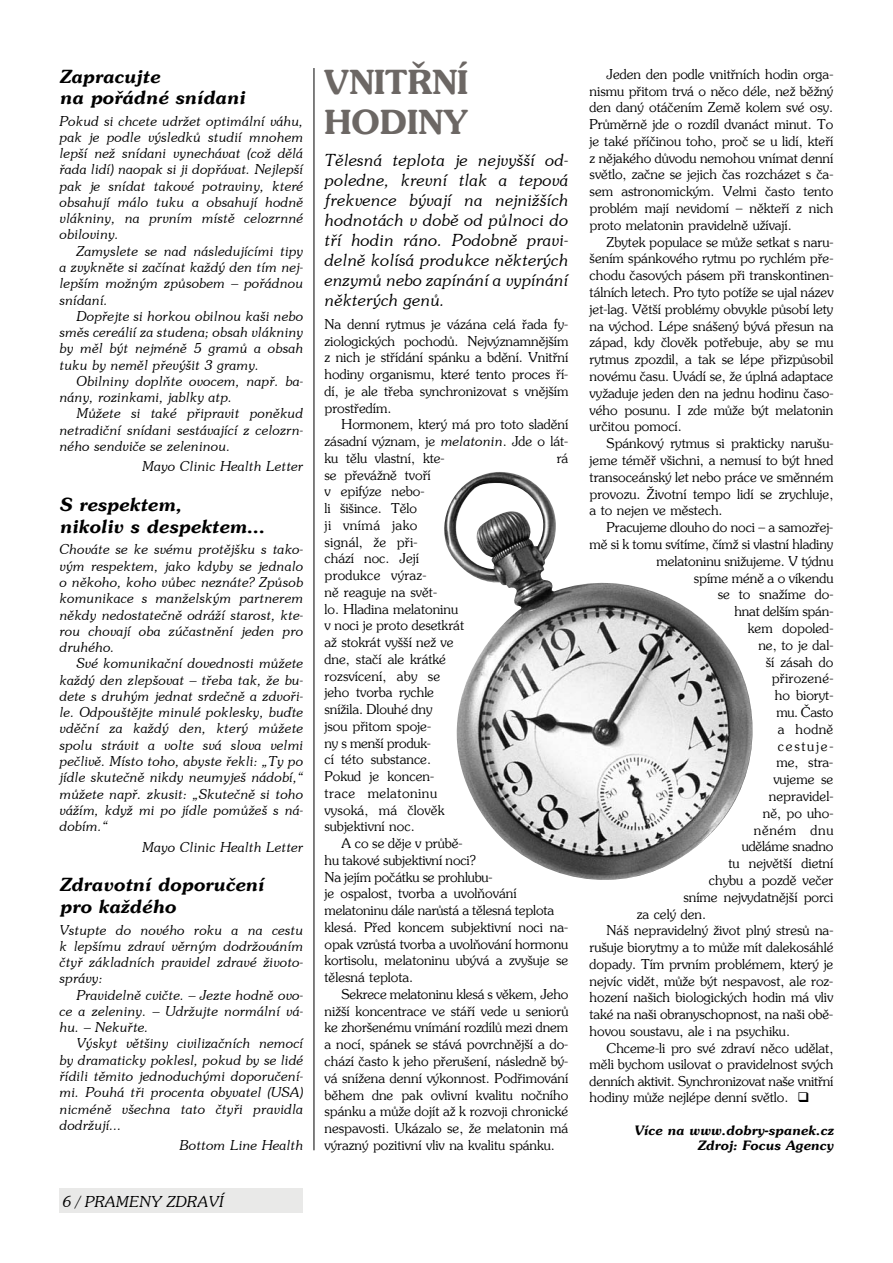
<style>
.page{position:relative;width:893px;height:1263px;background:#fff}
.page>*{position:absolute;margin:0;border:0;box-sizing:border-box;transform-origin:0 0}
.t1{font:700 33px/39.8px "Southern";color:#6c6764}
.t2{font:italic 700 18px/21.8px "Southern";color:#000}
.t3{font:italic 16.5px/20px "Southern";color:#000;text-align:justify}
.t4{font:italic 15px "Southern";color:#000}
.t5{font:13.5px/16.8px "Southern";color:#000;text-align:justify}
.t6{font:italic 13.5px/16.2px "Southern";color:#000;text-align:justify}
.t7{font:13.5px "Southern";letter-spacing:.02em;color:#000}
.t8{font:13.5px "Southern";letter-spacing:.13em;color:#000}
.t9{font:13.5px "Southern";letter-spacing:.045em;color:#000}
.t10{font:italic 700 12.9px/15.6px "Southern";color:#000;text-align:right}
.s1{font-style:italic}
</style>
<div class="page">
<div style="left:60px;top:1188px;width:243px;height:25px;background:#e9e9e8"></div>
<hr style="left:314px;top:68px;width:1px;height:1082px;background:#000">
<img style="left:444px;top:472px;width:309px;height:408px">
<h2 class="t2" style="left:60px;top:65px;width:187px">Zapracujte<br>na pořádné snídani</h2>
<p class="t6" style="left:60px;top:112px;width:246px">Pokud si chcete udržet optimální váhu, pak je podle výsledků studií mnohem lepší než snídani vynechávat (což dělá řada lidí) naopak si ji dopřávat. Nejlepší pak je snídat takové potraviny, které obsahují málo tuku a obsahují hodně vlákniny, na prvním místě celozrnné obiloviny.</p>
<p class="t6" style="left:60px;top:243px;width:245px;text-indent:17px">Zamyslete se nad následujícími tipy a zvykněte si začínat každý den tím nej&shy;lepším možným způsobem – pořádnou snídaní.</p>
<p class="t6" style="left:60px;top:308px;width:245px;text-indent:17px">Dopřejte si horkou obilnou kaši nebo směs cereálií za studena; obsah vlákniny by měl být nejméně 5 gramů a obsah tuku by neměl převýšit 3 gramy.</p>
<p class="t6" style="left:60px;top:373px;width:245px;text-indent:17px">Obilniny doplňte ovocem, např. ba&shy;nány, rozinkami, jablky atp.</p>
<p class="t6" style="left:60px;top:405px;width:245px;text-indent:17px">Můžete si také připravit poněkud netradiční snídani sestávající z celozrn&shy;ného sendviče se zeleninou.</p>
<p class="t6" style="left:142px;top:458px;width:163px">Mayo Clinic Health Letter</p>
<h2 class="t2" style="left:60px;top:494px;width:207px">S respektem,<br>nikoliv s despektem…</h2>
<p class="t6" style="left:60px;top:541px;width:245px">Chováte se ke svému protějšku s tako&shy;vým respektem, jako kdyby se jednalo o někoho, koho vůbec neznáte? Způsob komunikace s manželským partnerem někdy nedostatečně odráží starost, kte&shy;rou chovají oba zúčastnění jeden pro druhého.</p>
<p class="t6" style="left:60px;top:655px;width:245px;text-indent:17px">Své komunikační dovednosti můžete každý den zlepšovat – třeba tak, že bu&shy;dete s druhým jednat srdečně a zdvoři&shy;le. Odpouštějte minulé poklesky, buďte vděční za každý den, který můžete spolu strávit a volte svá slova velmi pečlivě. Místo toho, abyste řekli: „Ty po jídle skutečně nikdy neumyješ nádobí,“ můžete např. zkusit: „Skutečně si toho vážím, když mi po jídle pomůžeš s ná&shy;dobím.“</p>
<p class="t6" style="left:142px;top:838px;width:163px">Mayo Clinic Health Letter</p>
<h2 class="t2" style="left:60px;top:874px;width:206px">Zdravotní doporučení pro každého</h2>
<p class="t6" style="left:60px;top:921px;width:245px">Vstupte do nového roku a na cestu k lepšímu zdraví věrným dodržováním čtyř základních pravidel zdravé životo&shy;správy:</p>
<p class="t6" style="left:60px;top:986px;width:245px;text-indent:17px">Pravidelně cvičte. – Jezte hodně ovo&shy;ce a zeleniny. – Udržujte normální vá&shy;hu. – Nekuřte.</p>
<p class="t6" style="left:60px;top:1035px;width:246px;text-indent:17px">Výskyt většiny civilizačních nemocí by dramaticky poklesl, pokud by se lidé řídili těmito jednoduchými doporučení&shy;mi. Pouhá tři procenta obyvatel (USA) nicméně všechna tato čtyři pravidla dodržují...</p>
<p class="t6" style="left:180px;top:1137px;width:125px">Bottom Line Health</p>
<p class="t4" style="left:63px;top:1192px;width:162px">6 / pra meny zdraví</p>
<h1 class="t1" style="left:325px;top:61px;width:145px">VNITŘNÍ<br>HODINY</h1>
<p class="t3" style="left:325px;top:150px;width:246px">Tělesná teplota je nejvyšší od&shy;poledne, krevní tlak a tepová frekvence bývají na nejnižších hodnotách v době od půlnoci do tří hodin ráno. Podobně pravi&shy;delně kolísá produkce některých enzymů nebo zapínání a vypínání některých genů.</p>
<p class="t5" style="left:325px;top:315px;width:245px">Na denní rytmus je vázána celá řada fy&shy;ziologických pochodů. Nejvýznamnějším z nich je střídání spánku a bdění. Vnitřní hodiny organismu, které tento proces ří&shy;dí, je ale třeba synchronizovat s vnějším prostředím.</p>
<p class="t5" style="left:325px;top:416px;width:245px;text-indent:17px">Hormonem, který má pro toto sladění zásadní význam, je <span class="s1">melatonin</span>. Jde o lát&shy;ku tělu vlastní, kte-</p>
<p class="t5" style="left:557px;top:449px;width:13px">rá</p>
<p class="t5" style="left:325px;top:466px;width:141px;text-align:left">se převážně tvoří<br>v epifýze nebo-<br>li šišince. Tělo<br>ji vnímá jako<br>signál, že při-<br>chází noc. Její produkce výraz-<br>ně reaguje na svět-<br>lo. Hladina melatoninu v noci je proto desetkrát až stokrát vyšší než ve dne, stačí ale krátké rozsvícení, aby se jeho tvorba rychle snížila. Dlouhé dny<br>jsou přitom spoje-<br>ny s menší produk-<br>cí této substance.<br>Pokud je koncen&shy;trace melatoninu vysoká, má člověk subjektivní noc.</p>
<p class="t5" style="left:325px;top:835px;width:245px;text-align:left;text-indent:17px">A co se děje v průbě-<br>hu takové subjektivní noci?<br>Na jejím počátku se prohlubu-<br>je ospalost, tvorba a uvolňování melatoninu dále narůstá a tělesná teplota klesá. Před koncem subjektivní noci na&shy;opak vzrůstá tvorba a uvolňování hormonu kortisolu, melatoninu ubývá a zvyšuje se tělesná teplota.</p>
<p class="t5" style="left:325px;top:985px;width:245px;text-indent:17px">Sekrece melatoninu klesá s věkem, Jeho nižší koncentrace ve stáří vede u seniorů ke zhoršenému vnímání rozdílů mezi dnem a nocí, spánek se stává povrchnější a do&shy;chází často k jeho přerušení, následně bý&shy;vá snížena denní výkonnost. Podřimování během dne pak ovlivní kvalitu nočního spánku a může dojít až k rozvoji chronické nespavosti. Ukázalo se, že melatonin má výrazný pozitivní vliv na kvalitu spánku.</p>
<p class="t5" style="left:590px;top:65px;width:245px;text-indent:17px">Jeden den podle vnitřních hodin orga&shy;nismu přitom trvá o něco déle, než běžný den daný otáčením Země kolem své osy.<br>Průměrně jde o rozdíl dvanáct minut. To je také příčinou toho, proč se u lidí, kteří z nějakého důvodu nemohou vnímat denní světlo, začne se jejich čas rozcházet s ča&shy;sem astronomickým. Velmi často tento problém mají nevidomí – někteří z nich proto melatonin pravidelně užívají.</p>
<p class="t5" style="left:590px;top:233px;width:245px;text-indent:17px">Zbytek populace se může setkat s naru&shy;šením spánkového rytmu po rychlém pře&shy;chodu časových pásem při transkontinen&shy;tálních letech. Pro tyto potíže se ujal název jet-lag. Větší problémy obvykle působí lety na východ. Lépe snášený bývá přesun na západ, kdy člověk potřebuje, aby se mu rytmus zpozdil, a tak se lépe přizpůsobil novému času. Uvádí se, že úplná adaptace vyžaduje jeden den na jednu hodinu časo&shy;vého posunu. I zde může být melatonin určitou pomocí.</p>
<p class="t5" style="left:590px;top:435px;width:245px;text-indent:17px">Spánkový rytmus si prakticky narušu&shy;jeme téměř všichni, a nemusí to být hned transoceánský let nebo práce ve směnném provozu. Životní tempo lidí se zrychluje, a to nejen ve městech.</p>
<p class="t5" style="left:607px;top:519px;width:228px">Pracujeme dlouho do noci – a samozřej-</p>
<p class="t5" style="left:590px;top:535px;width:245px">mě si k tomu svítíme, čímž si vlastní hladiny</p>
<p class="t5" style="left:656px;top:552px;width:178px">melatoninu snižujeme. V týdnu</p>
<p class="t5" style="left:694px;top:569px;width:141px">spíme méně a o víkendu</p>
<p class="t5" style="left:718px;top:586px;width:117px">se to snažíme do-</p>
<p class="t5" style="left:734px;top:603px;width:101px">hnat delším spán-</p>
<p class="t5" style="left:748px;top:619px;width:87px">kem dopoled-</p>
<p class="t5" style="left:758px;top:636px;width:77px">ne, to je dal-</p>
<p class="t5" style="left:766px;top:653px;width:69px">ší zásah do</p>
<p class="t7" style="left:772px;top:670px;width:63px">přirozené-</p>
<p class="t5" style="left:775px;top:687px;width:60px">ho bioryt-</p>
<p class="t5" style="left:776px;top:703px;width:59px">mu. Často</p>
<p class="t5" style="left:778px;top:720px;width:57px">a hodně</p>
<p class="t8" style="left:778px;top:737px;width:57px">cestuje-</p>
<p class="t5" style="left:776px;top:754px;width:59px">me, stra-</p>
<p class="t5" style="left:773px;top:771px;width:62px">vujeme se</p>
<p class="t5" style="left:769px;top:787px;width:66px">nepravidel-</p>
<p class="t5" style="left:763px;top:804px;width:72px">ně, po uho-</p>
<p class="t9" style="left:754px;top:821px;width:81px">něném dnu</p>
<p class="t5" style="left:742px;top:838px;width:93px">uděláme snadno</p>
<p class="t5" style="left:728px;top:855px;width:107px">tu největší dietní</p>
<p class="t5" style="left:709px;top:871px;width:126px">chybu a pozdě večer</p>
<p class="t5" style="left:683px;top:888px;width:152px">sníme nejvydatnější porci</p>
<p class="t5" style="left:637px;top:905px;width:71px">za celý den.</p>
<p class="t5" style="left:607px;top:922px;width:228px">Náš nepravidelný život plný stresů na-</p>
<p class="t5" style="left:590px;top:938px;width:245px">rušuje biorytmy a to může mít dalekosáhlé</p>
<p class="t5" style="left:590px;top:955px;width:245px">dopady. Tím prvním problémem, který je</p>
<p class="t5" style="left:590px;top:972px;width:245px">nejvíc vidět, může být nespavost, ale roz-</p>
<p class="t5" style="left:590px;top:989px;width:245px">hození našich biologických hodin má vliv</p>
<p class="t5" style="left:590px;top:1006px;width:245px">také na naši obranyschopnost, na naši obě-</p>
<p class="t5" style="left:590px;top:1022px;width:202px">hovou soustavu, ale i na psychiku.</p>
<p class="t5" style="left:607px;top:1039px;width:228px">Chceme-li pro své zdraví něco udělat,</p>
<p class="t5" style="left:590px;top:1055px;width:245px">měli bychom usilovat o pravidelnost svých</p>
<p class="t5" style="left:590px;top:1072px;width:245px">denních aktivit. Synchronizovat naše vnitřní</p>
<p class="t5" style="left:590px;top:1088px;width:221px">hodiny může nejlépe denní světlo. ❑</p>
<p class="t10" style="left:634px;top:1122px;width:201px">Více na www.dobry-spanek.cz<br>Zdroj: Focus Agency</p>
</div>
